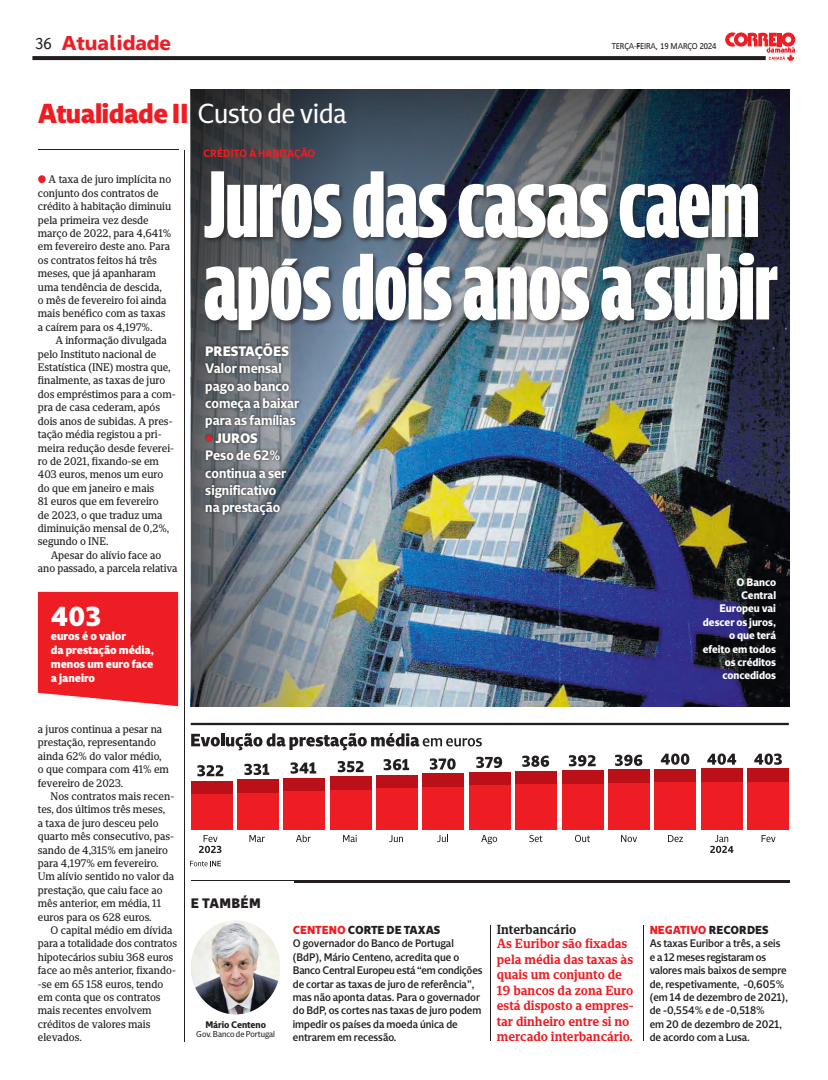
<style>
.page{position:relative;width:828px;height:1080px;background:#fff}
.page>*{position:absolute;margin:0;border:0;box-sizing:border-box;transform-origin:0 0}
.t1{font:700 96.6px/82.5px "Correio Title CM";color:#fff;scale:.95 1}
.t2{font:800 28.2px "Correio Sans";letter-spacing:-.015em;color:#ee1d23;scale:.95 1}
.t3{font:800 28.2px "Correio Sans";color:#fff;scale:.95 1}
.t4{font:20px "Agan 75";color:#ed1f26;scale:.95 1}
.t5{font:700 14.1px/17.4px "Correio Sans";color:#fff;scale:.95 1}
.t6{font:800 14.1px "Correio Sans";letter-spacing:-.005em;color:#fff;scale:.95 1}
.t7{font:800 14.1px "Correio Sans";letter-spacing:.025em;color:#231f20;scale:.95 1}
.t8{font:700 13.6px/15.5px "Correio Slab";color:#ee1d23;scale:.95 1}
.t9{font:700 13.6px "Correio Slab";color:#231f20;scale:.95 1}
.t10{font:800 11.9px/14.1px "Correio Sans";color:#fff;scale:.95 1}
.t11{font:800 11.9px "Correio Sans";color:#231f20;scale:.95 1}
.t12{font:800 11.9px "Correio Sans";letter-spacing:-.005em;color:#ee1d23;scale:.95 1}
.t13{font:11.2px/13.4px "Correio Slab";color:#231f20;scale:.95 1}
.t14{font:500 11.2px/13.4px "Correio Sans";color:#231f20;scale:.95 1}
.t15{font:800 11.2px/13.4px "Correio Sans";color:#fff;text-align:right;scale:.95 1}
.t16{font:700 10.9px "Correio Sans";color:#ee1d23;scale:.95 1}
.t17{font:800 9.8px "Correio Sans";color:#231f20;scale:.95 1}
.t18{font:8.7px "Correio Sans";color:#231f20;scale:.95 1}
.t19{font:8.3px "Aan 55";letter-spacing:-.02em;color:#231f20;scale:.91 1}
.s1{font-family:"Talis Regular W00";font-size:19.2px;color:#231f20}
.s2{font-weight:400;color:#fff}
.s3{color:#ee1d23}
.s4{color:#231f20}
</style>
<div class="page">
<svg style="left:32px;top:56px;width:693px;height:4px;fill:#231f20"></svg>
<svg style="left:725px;top:32px;width:70px;height:31px"></svg>
<img style="left:357px;top:425px;width:433px;height:281px">
<img style="left:191px;top:425px;width:166px;height:281px">
<hr style="left:38px;top:150px;width:140px;height:1px;background:#231f20">
<img style="left:191px;top:921px;width:89px;height:93px">
<hr style="left:184px;top:150px;width:1px;height:891px;background:#231f20">
<hr style="left:490px;top:926px;width:1px;height:115px;background:#231f20">
<hr style="left:643px;top:926px;width:1px;height:115px;background:#231f20">
<hr style="left:295px;top:880px;width:495px;height:3px;background:#231f20">
<hr style="left:191px;top:880px;width:106px;height:1px;background:#231f20">
<hr style="left:191px;top:723px;width:598px;height:2px;background:#231f20">
<svg style="left:191px;top:733px;width:291px;height:17px"></svg>
<svg style="left:190px;top:861px;width:31px;height:5px"></svg>
<svg style="left:199px;top:835px;width:22px;height:18px"></svg>
<svg style="left:249px;top:835px;width:16px;height:7px"></svg>
<svg style="left:296px;top:835px;width:15px;height:7px"></svg>
<svg style="left:343px;top:835px;width:14px;height:7px"></svg>
<svg style="left:389px;top:835px;width:14px;height:7px"></svg>
<svg style="left:437px;top:835px;width:11px;height:7px"></svg>
<svg style="left:481px;top:835px;width:16px;height:9px"></svg>
<svg style="left:529px;top:835px;width:13px;height:7px"></svg>
<svg style="left:575px;top:835px;width:15px;height:7px"></svg>
<svg style="left:621px;top:835px;width:16px;height:7px"></svg>
<svg style="left:668px;top:835px;width:15px;height:7px"></svg>
<svg style="left:710px;top:835px;width:23px;height:18px"></svg>
<svg style="left:762px;top:835px;width:14px;height:7px"></svg>
<div style="left:191px;top:781px;width:41px;height:49px;background:#bb1018"></div>
<div style="left:237px;top:779px;width:41px;height:51px;background:#bb1018"></div>
<div style="left:284px;top:778px;width:41px;height:52px;background:#bb1018"></div>
<div style="left:330px;top:776px;width:41px;height:54px;background:#bb1018"></div>
<div style="left:377px;top:775px;width:41px;height:55px;background:#bb1018"></div>
<div style="left:423px;top:774px;width:41px;height:56px;background:#bb1018"></div>
<div style="left:469px;top:772px;width:41px;height:58px;background:#bb1018"></div>
<div style="left:516px;top:771px;width:41px;height:59px;background:#bb1018"></div>
<div style="left:562px;top:770px;width:41px;height:60px;background:#bb1018"></div>
<div style="left:609px;top:770px;width:41px;height:60px;background:#bb1018"></div>
<div style="left:655px;top:769px;width:41px;height:61px;background:#bb1018"></div>
<div style="left:701px;top:768px;width:41px;height:62px;background:#bb1018"></div>
<div style="left:748px;top:768px;width:41px;height:62px;background:#bb1018"></div>
<div style="left:191px;top:794px;width:41px;height:36px;background:#ee1d23"></div>
<div style="left:237px;top:793px;width:41px;height:37px;background:#ee1d23"></div>
<div style="left:284px;top:792px;width:41px;height:38px;background:#ee1d23"></div>
<div style="left:330px;top:790px;width:41px;height:40px;background:#ee1d23"></div>
<div style="left:377px;top:789px;width:41px;height:41px;background:#ee1d23"></div>
<div style="left:423px;top:787px;width:41px;height:43px;background:#ee1d23"></div>
<div style="left:469px;top:786px;width:41px;height:44px;background:#ee1d23"></div>
<div style="left:516px;top:785px;width:41px;height:45px;background:#ee1d23"></div>
<div style="left:562px;top:784px;width:41px;height:46px;background:#ee1d23"></div>
<div style="left:609px;top:783px;width:41px;height:47px;background:#ee1d23"></div>
<div style="left:655px;top:783px;width:41px;height:47px;background:#ee1d23"></div>
<div style="left:701px;top:782px;width:41px;height:48px;background:#ee1d23"></div>
<div style="left:748px;top:782px;width:41px;height:48px;background:#ee1d23"></div>
<svg style="left:197px;top:765px;width:26px;height:11px"></svg>
<svg style="left:245px;top:764px;width:24px;height:11px"></svg>
<svg style="left:291px;top:762px;width:25px;height:12px"></svg>
<svg style="left:338px;top:761px;width:26px;height:11px"></svg>
<svg style="left:384px;top:759px;width:25px;height:11px"></svg>
<svg style="left:430px;top:758px;width:26px;height:12px"></svg>
<svg style="left:476px;top:757px;width:26px;height:11px"></svg>
<svg style="left:522px;top:756px;width:27px;height:11px"></svg>
<svg style="left:569px;top:755px;width:27px;height:11px"></svg>
<svg style="left:615px;top:755px;width:27px;height:11px"></svg>
<svg style="left:661px;top:754px;width:28px;height:11px"></svg>
<svg style="left:707px;top:754px;width:29px;height:11px"></svg>
<svg style="left:754px;top:754px;width:28px;height:11px"></svg>
<img style="left:191px;top:90px;width:599px;height:335px">
<img style="left:202px;top:154px;width:588px;height:200px">
<img style="left:202px;top:340px;width:109px;height:184px">
<div style="left:38px;top:592px;width:140px;height:114px;background:#ee1d23"></div>
<svg style="left:206px;top:434px;width:7px;height:8px"></svg>
<h3 class="t4" style="left:36px;top:32px;width:144px"><span class="s1">36</span> Atualidade</h3>
<p class="t19" style="left:612px;top:41px;width:116px">TERÇA-FEIRA, 19 MARÇO 2024</p>
<h2 class="t2" style="left:38px;top:95px;width:327px">Atualidade II <span class="s2">Custo de vida</span></h2>
<p class="t16" style="left:204px;top:147px;width:119px">CRÉDITO À HABITAÇÃO</p>
<h1 class="t1" style="left:204px;top:164px;width:606px">Juros das casas caem após dois anos a subir</h1>
<p class="t6" style="left:205px;top:342px;width:90px">PRESTAÇÕES</p>
<p class="t5" style="left:205px;top:360px;width:100px">Valor mensal pago ao banco começa a baixar para as famílias</p>
<p class="t6" style="left:215px;top:429px;width:46px">JUROS</p>
<p class="t5" style="left:205px;top:447px;width:87px">Peso de 62% continua a ser significativo na prestação</p>
<p class="t13" style="left:38px;top:173px;width:142px"><span class="s3">◆</span> A taxa de juro implícita no conjunto dos contratos de crédito à habitação diminuiu pela primeira vez desde março de 2022, para 4,641% em fevereiro deste ano. Para os contratos feitos há três meses, que já apanharam uma tendência de descida,<br>o mês de fevereiro foi ainda mais benéfico com as taxas a caírem para os 4,197%.</p>
<p class="t13" style="left:38px;top:334px;width:147px;text-indent:17px">A informação divulgada pelo Instituto nacional de<br>Estatística (INE) mostra que, finalmente, as taxas de juro dos empréstimos para a com&shy;pra de casa cederam, após dois anos de subidas. A pres&shy;tação média registou a pri&shy;meira redução desde feverei&shy;ro de 2021, fixando-se em<br>403 euros, menos um euro do que em janeiro e mais<br>81 euros que em fevereiro<br>de 2023, o que traduz uma diminuição mensal de 0,2%, segundo o INE.</p>
<p class="t13" style="left:38px;top:548px;width:149px;text-align:center">Apesar do alívio face ao<br>ano passado, a parcela relativa</p>
<h2 class="t3" style="left:51px;top:598px;width:55px">403</h2>
<p class="t10" style="left:51px;top:628px;width:110px">euros é o valor<br>da prestação média, menos um euro face a janeiro</p>
<p class="t13" style="left:38px;top:723px;width:140px">a juros continua a pesar na prestação, representando ainda 62% do valor médio, o que compara com 41% em fevereiro de 2023.</p>
<p class="t13" style="left:38px;top:790px;width:145px;text-indent:13px">Nos contratos mais recen&shy;tes, dos últimos três meses,<br>a taxa de juro desceu pelo quarto mês consecutivo, pas&shy;sando de 4,315% em janeiro para 4,197% em fevereiro.<br>Um alívio sentido no valor da prestação, que caiu face ao mês anterior, em média, 11 euros para os 628 euros.</p>
<p class="t13" style="left:38px;top:924px;width:148px;text-indent:13px">O capital médio em dívida para a totalidade dos contratos hipotecários subiu 368 euros face ao mês anterior, fixando--se em 65 158 euros, tendo em conta que os contratos mais recentes envolvem créditos de valores mais elevados.</p>
<p class="t11" style="left:293px;top:922px;width:157px"><span class="s3">CENTENO</span> CORTE DE TAXAS</p>
<p class="t7" style="left:191px;top:894px;width:75px">E TAMBÉM</p>
<p class="t14" style="left:293px;top:937px;width:201px">O governador do Banco de Portugal (BdP), Mário Centeno, acredita que o Banco Central Europeu está “em condições de cortar as taxas de juro de referência”, mas não aponta datas. Para o governador do BdP, os cortes nas taxas de juro podem impedir os países da moeda única de entrarem em recessão.</p>
<p class="t17" style="left:205px;top:1018px;width:65px">Mário Centeno</p>
<p class="t18" style="left:196px;top:1029px;width:84px">Gov. Banco de Portugal</p>
<p class="t9" style="left:497px;top:921px;width:85px">Interbancário</p>
<p class="t8" style="left:497px;top:936px;width:146px">As Euribor são fixadas pela média das taxas às quais um conjunto de<br>19 bancos da zona Euro está disposto a empres&shy;tar dinheiro entre si no mercado interbancário.</p>
<p class="t15" style="left:703px;top:575px;width:79px">O Banco<br>Central<br>Europeu vai descer os juros, o que terá efeito em todos os créditos concedidos</p>
<p class="t12" style="left:650px;top:922px;width:127px">NEGATIVO <span class="s4">RECORDES</span></p>
<p class="t14" style="left:650px;top:937px;width:147px">As taxas Euribor a três, a seis e a 12 meses registaram os valores mais baixos de sempre de, respetivamente, -0,605% (em 14 de dezembro de 2021), de -0,554% e de -0,518%<br>em 20 de dezembro de 2021, de acordo com a Lusa.</p>
</div>
